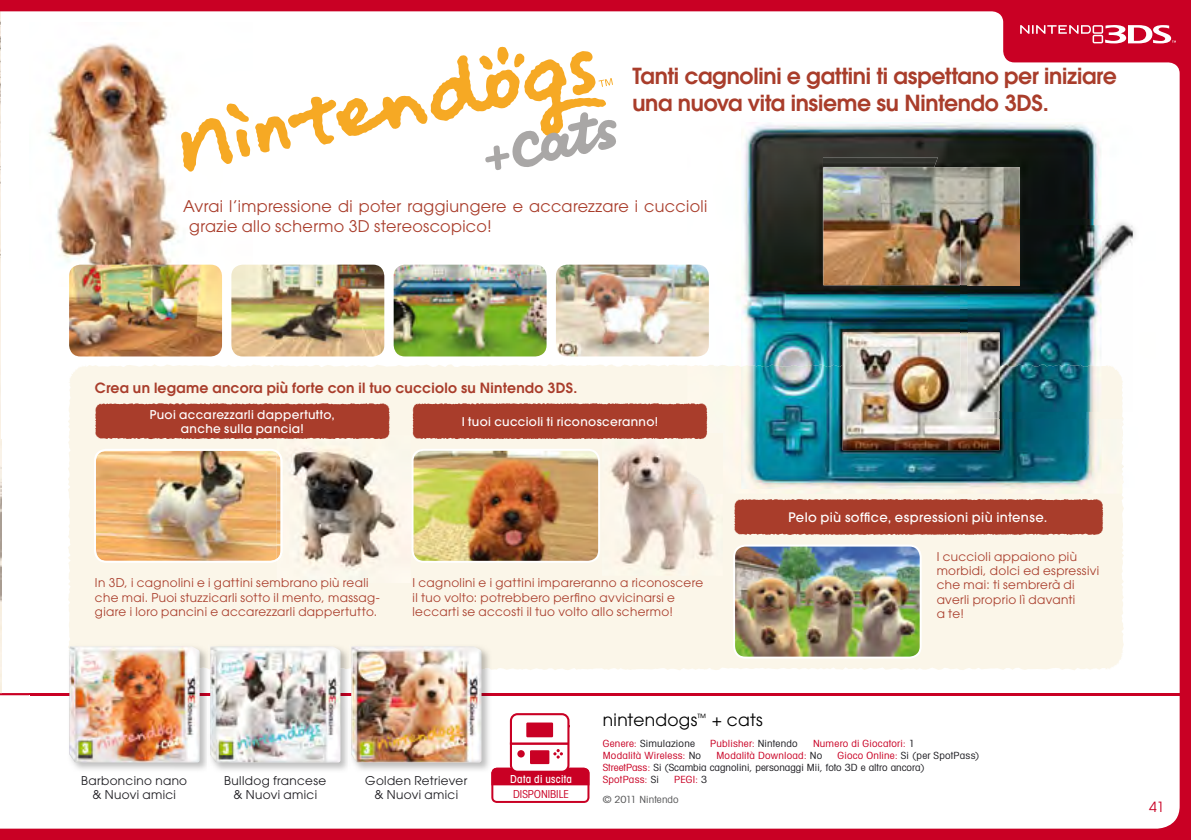
<style>
.page{position:relative;width:1191px;height:840px;background:#fff}
.page>*{position:absolute;margin:0;border:0;box-sizing:border-box;transform-origin:0 0}
.t1{font:600 22px/26.4px "Avant Garde LT";letter-spacing:-.015em;color:#a93d2b}
.t2{font:17px "Avant Garde LT";letter-spacing:.02em;color:#000}
.t3{font:16px/19.2px "Avant Garde LT";letter-spacing:.02em;color:#a93d2b}
.t4{font:600 14px "Avant Garde LT";letter-spacing:.02em;color:#a93d2b}
.t5{font:14px "Avant Garde LT";color:#c90024}
.t6{font:500 13px "Avant Garde LT";letter-spacing:.03em;color:#fff}
.t7{font:12px/14.4px "Avant Garde LT";letter-spacing:.03em;color:#a93d2b}
.t8{font:12px/13.6px "Avant Garde LT";letter-spacing:.03em;color:#1c1b20;text-align:center}
.t9{font:500 12px/14px "Avant Garde LT";letter-spacing:.03em;color:#fff;text-align:center}
.t10{font:500 condensed 11px "Avant Garde LT";letter-spacing:.025em;color:#fff}
.t11{font:condensed 11px "Avant Garde LT";letter-spacing:.005em;color:#c90024}
.t12{font:condensed 9.8px/12px "Avant Garde LT";color:#1c1b20;scale:1.11 1}
.t13{font:condensed 9.8px "Avant Garde LT";letter-spacing:.02em;color:#c90024;scale:1.11 1}
.t14{font:condensed 9.8px "Avant Garde LT";letter-spacing:.02em;color:#1c1b20;scale:1.11 1}
.t15{font:condensed 9.8px "Avant Garde LT";letter-spacing:.005em;color:#575758;scale:1.11 1}
.s1{color:#c90024}
.s2{color:#1c1b20}
</style>
<div class="page">
<img style="left:0;top:0;width:1191px;height:839px">
<svg style="left:1020px;top:25px;width:155px;height:18px"></svg>
<h1 class="t1" style="left:632px;top:62px;width:486px">Tanti cagnolini e gattini ti aspettano per iniziare una nuova vita insieme su Nintendo 3DS.</h1>
<h3 class="t3" style="left:189px;top:197px;width:519px;text-indent:-6px">Avrai l’impressione di poter raggiungere e accarezzare i cuccioli grazie allo schermo 3D stereoscopico!</h3>
<p class="t4" style="left:95px;top:378px;width:484px">Crea un legame ancora più forte con il tuo cucciolo su Nintendo 3DS.</p>
<p class="t9" style="left:150px;top:407px;width:187px">Puoi accarezzarli dappertutto, anche sulla pancia!</p>
<p class="t9" style="left:462px;top:414px;width:198px">I tuoi cuccioli ti riconosceranno!</p>
<p class="t7" style="left:95px;top:575px;width:286px">In 3D, i cagnolini e i gattini sembrano più reali che mai. Puoi stuzzicarli sotto il mento, massag&shy;giare i loro pancini e accarezzarli dappertutto.</p>
<p class="t7" style="left:412px;top:575px;width:292px">I cagnolini e i gattini impareranno a riconoscere il tuo volto: potrebbero perfino avvicinarsi e leccarti se accosti il tuo volto allo schermo!</p>
<p class="t6" style="left:788px;top:509px;width:260px">Pelo più soffice, espressioni più intense.</p>
<p class="t7" style="left:936px;top:548px;width:164px">I cuccioli appaiono più morbidi, dolci ed espressivi che mai: ti sembrerà di averli proprio lì davanti<br>a te!</p>
<h2 class="t2" style="left:603px;top:709px;width:161px">nintendogs<sup>™</sup> + cats</h2>
<p class="t8" style="left:81px;top:773px;width:107px">Barboncino nano &amp; Nuovi amici</p>
<p class="t8" style="left:224px;top:773px;width:103px">Bulldog francese &amp; Nuovi amici</p>
<p class="t8" style="left:365px;top:773px;width:103px">Golden Retriever &amp; Nuovi amici</p>
<p class="t10" style="left:510px;top:772px;width:63px">Data di uscita</p>
<p class="t11" style="left:513px;top:787px;width:58px">DISPONIBILE</p>
<p class="t14" style="left:603px;top:737px;width:85px"><span class="s1">Genere:</span> Simulazione</p>
<p class="t13" style="left:710px;top:737px;width:80px">Publisher: <span class="s2">Nintendo</span></p>
<p class="t13" style="left:813px;top:737px;width:93px">Numero di Giocatori: <span class="s2">1</span></p>
<p class="t13" style="left:603px;top:749px;width:90px">Modalità Wireless: <span class="s2">No</span></p>
<p class="t13" style="left:716px;top:749px;width:97px">Modalità Download: <span class="s2">No</span></p>
<p class="t12" style="left:603px;top:749px;width:341px;text-indent:235px"><span class="s1">Gioco Online:</span> Si (per SpotPass)<br><span class="s1">StreetPass:</span> Si (Scambia cagnolini, personaggi Mii, foto 3D e altro ancora)<br><span class="s1">SpotPass:</span> Si</p>
<p class="t13" style="left:674px;top:773px;width:31px">PEGI: <span class="s2">3</span></p>
<p class="t15" style="left:603px;top:792px;width:70px">© 2011 Nintendo</p>
<p class="t5" style="left:1149px;top:797px;width:17px">41</p>
</div>
